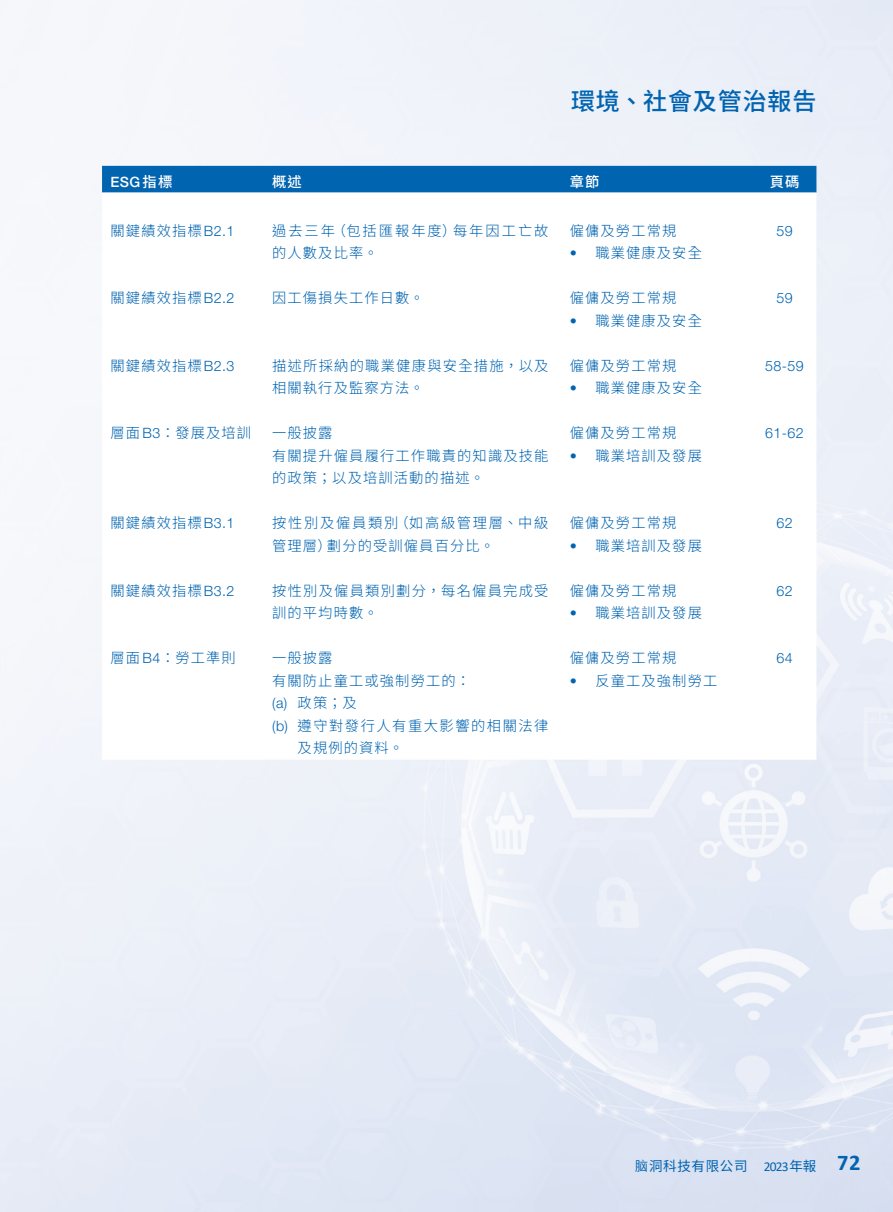
<style>
.page{position:relative;width:893px;height:1212px;background:#fff}
.page>*{position:absolute;margin:0;border:0;box-sizing:border-box;transform-origin:0 0}
.t1{font:500 24px "Noto Sans HK";letter-spacing:.035em;color:#0164b1}
.t2{font:300 14.25px/22.5px "Noto Sans HK";letter-spacing:.08em;color:#0164b1}
.t3{font:300 14.25px/22.5px "Noto Sans HK";letter-spacing:.12em;color:#0164b1}
.t4{font:300 14.25px/22.5px "Noto Sans HK";letter-spacing:.14em;color:#0164b1}
.t5{font:300 14.25px "Helvetica Neue LT Std";letter-spacing:.03em;color:#0164b1}
.t6{font:300 14.25px "Noto Sans HK";letter-spacing:.105em;color:#0164b1}
.t7{font:500 14.25px "Noto Sans HK";color:#fff}
.t8{font:500 14.25px "Helvetica Neue LT Std";color:#fff}
.t9{font:13.5px "Noto Sans HK";letter-spacing:.05em;color:#0164b1}
.s1{font-family:"Noto Sans HK"}
.s2{font-family:"Helvetica Neue LT Std"}
.s3{font-family:"M Hei HKS Medium E Ten B5 H"}
.s4{font-family:"Calibri"}
.s5{font-family:"Calibri";font-weight:700;font-size:22.5px}
</style>
<div class="page">
<div style="left:102px;top:166px;width:714px;height:27px;background:#0164b1"></div>
<h1 class="t1" style="left:571px;top:82px;width:247px">環境、社會及管治報告</h1>
<p class="t8" style="left:111px;top:173px;width:63px">ESG<span class="s1">指標</span></p>
<p class="t7" style="left:272px;top:170px;width:31px">概述</p>
<p class="t7" style="left:570px;top:170px;width:31px">章節</p>
<p class="t7" style="left:770px;top:170px;width:31px">⾴碼</p>
<p class="t2" style="left:111px;top:218px;width:126px">關鍵績效指標<span class="s2">B2.1</span></p>
<p class="t4" style="left:272px;top:218px;width:278px">過去三年（包括匯報年度）每年因⼯亡故的⼈數及⽐率。</p>
<p class="t2" style="left:570px;top:218px;width:108px">僱傭及勞⼯常規</p>
<p class="t5" style="left:776px;top:226px;width:18px">59</p>
<p class="t2" style="left:570px;top:241px;width:134px"><span class="s2">•</span> 職業健康及安全</p>
<p class="t2" style="left:111px;top:286px;width:126px">關鍵績效指標<span class="s2">B2.2</span></p>
<p class="t2" style="left:272px;top:286px;width:154px">因⼯傷損失⼯作⽇數。</p>
<p class="t2" style="left:570px;top:286px;width:108px">僱傭及勞⼯常規</p>
<p class="t2" style="left:570px;top:308px;width:134px"><span class="s2">•</span> 職業健康及安全</p>
<p class="t2" style="left:111px;top:353px;width:126px">關鍵績效指標<span class="s2">B2.3</span></p>
<p class="t2" style="left:272px;top:353px;width:278px">描述所採納的職業健康與安全措施，以及相關執⾏及監察⽅法。</p>
<p class="t2" style="left:570px;top:353px;width:108px">僱傭及勞⼯常規</p>
<p class="t2" style="left:570px;top:376px;width:134px"><span class="s2">•</span> 職業健康及安全</p>
<p class="t2" style="left:111px;top:421px;width:142px">層⾯<span class="s2">B3</span>：發展及培訓</p>
<p class="t2" style="left:272px;top:421px;width:278px">⼀般披露<br>有關提升僱員履⾏⼯作職責的知識及技能的政策；以及培訓活動的描述。</p>
<p class="t2" style="left:570px;top:421px;width:108px">僱傭及勞⼯常規</p>
<p class="t2" style="left:570px;top:443px;width:134px"><span class="s2">•</span> 職業培訓及發展</p>
<p class="t2" style="left:111px;top:511px;width:126px">關鍵績效指標<span class="s2">B3.1</span></p>
<p class="t3" style="left:272px;top:511px;width:278px">按性別及僱員類別（如⾼級管理層、中級管理層）劃分的受訓僱員百分⽐。</p>
<p class="t2" style="left:570px;top:511px;width:108px">僱傭及勞⼯常規</p>
<p class="t2" style="left:570px;top:533px;width:134px"><span class="s2">•</span> 職業培訓及發展</p>
<p class="t2" style="left:111px;top:578px;width:126px">關鍵績效指標<span class="s2">B3.2</span></p>
<p class="t2" style="left:272px;top:578px;width:278px">按性別及僱員類別劃分，每名僱員完成受訓的平均時數。</p>
<p class="t2" style="left:570px;top:578px;width:108px">僱傭及勞⼯常規</p>
<p class="t2" style="left:570px;top:601px;width:134px"><span class="s2">•</span> 職業培訓及發展</p>
<p class="t2" style="left:111px;top:646px;width:127px">層⾯<span class="s2">B4</span>：勞⼯準則</p>
<p class="t2" style="left:272px;top:646px;width:62px">⼀般披露</p>
<p class="t2" style="left:272px;top:668px;width:200px">有關防⽌童⼯或強制勞⼯的：</p>
<p class="t2" style="left:272px;top:691px;width:86px"><span class="s2">(a)</span> 政策；及</p>
<p class="t6" style="left:272px;top:714px;width:278px"><span class="s2">(b)</span> 遵守對發⾏⼈有重⼤影響的相關法律</p>
<p class="t2" style="left:298px;top:736px;width:107px">及規例的資料。</p>
<p class="t2" style="left:570px;top:646px;width:108px">僱傭及勞⼯常規</p>
<p class="t2" style="left:570px;top:668px;width:149px"><span class="s2">•</span> 反童⼯及強制勞⼯</p>
<p class="t5" style="left:776px;top:293px;width:18px">59</p>
<p class="t5" style="left:765px;top:361px;width:40px">58-59</p>
<p class="t5" style="left:765px;top:428px;width:40px">61-62</p>
<p class="t5" style="left:776px;top:518px;width:18px">62</p>
<p class="t5" style="left:776px;top:586px;width:18px">62</p>
<p class="t5" style="left:776px;top:653px;width:18px">64</p>
<p class="t9" style="left:635px;top:1155px;width:227px"><span class="s3">腦</span>洞科技有限公司 <span class="s4">2023</span>年報 <span class="s5">72</span></p>
</div>
